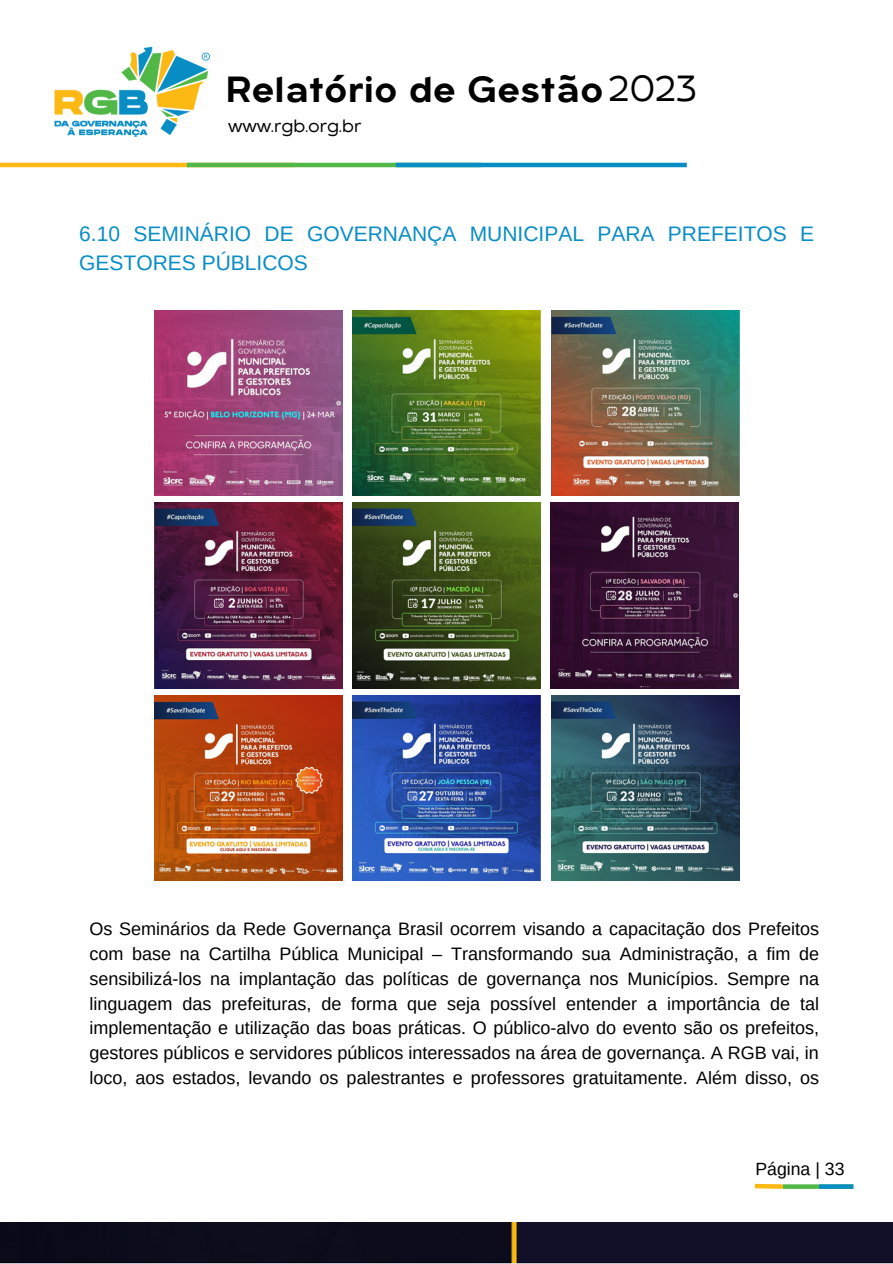
<style>
.page{position:relative;width:893px;height:1264px;background:#fff}
.page>*{position:absolute;margin:0;border:0;box-sizing:border-box;transform-origin:0 0}
.t1{font:700 36.15px "Arkibal Display";color:#000}
.t2{font:21px/29.2px "Arimo";color:#088dc5}
.t3{font:18px/24.8px "Arimo";color:#000;text-align:justify}
.t4{font:500 18px "Arkibal Display";color:#000}
.t5{font:17.7px "Arimo";color:#000}
.s1{font-weight:500}
</style>
<div class="page">
<img style="left:54px;top:46px;width:157px;height:91px">
<hr style="left:0;top:163px;width:295px;height:4px;background:#fdb913">
<hr style="left:187px;top:163px;width:294px;height:4px;background:#51b848">
<hr style="left:396px;top:163px;width:290px;height:4px;background:#088ec5">
<svg style="left:754px;top:1183px;width:33px;height:6px"></svg>
<svg style="left:783px;top:1184px;width:36px;height:4px"></svg>
<svg style="left:819px;top:1184px;width:34px;height:4px"></svg>
<img style="left:0;top:1222px;width:892px;height:41px">
<img style="left:155px;top:310px;width:188px;height:186px">
<img style="left:353px;top:310px;width:187px;height:186px">
<img style="left:551px;top:310px;width:188px;height:186px">
<img style="left:154px;top:502px;width:188px;height:186px">
<img style="left:551px;top:695px;width:188px;height:186px">
<img style="left:353px;top:502px;width:187px;height:186px">
<img style="left:550px;top:502px;width:188px;height:186px">
<img style="left:155px;top:695px;width:188px;height:186px">
<img style="left:353px;top:695px;width:187px;height:186px">
<h1 class="t1" style="left:225px;top:75px;width:473px">Relatório de Gestão<span class="s1">2023</span></h1>
<p class="t4" style="left:228px;top:118px;width:135px">www.rgb.org.br</p>
<p class="t2" style="left:79px;top:219px;width:736px">6.10 SEMINÁRIO DE GOVERNANÇA MUNICIPAL PARA PREFEITOS E<br>GESTORES PÚBLICOS</p>
<p class="t3" style="left:89px;top:916px;width:731px">Os Seminários da Rede Governança Brasil ocorrem visando a capacitação dos Prefeitos com base na Cartilha Pública Municipal – Transformando sua Administração, a fim de sensibilizá-los na implantação das políticas de governança nos Municípios. Sempre na linguagem das prefeituras, de forma que seja possível entender a importância de tal implementação e utilização das boas práticas. O público-alvo do evento são os prefeitos, gestores públicos e servidores públicos interessados na área de governança. A RGB vai, in loco, aos estados, levando os palestrantes e professores gratuitamente. Além disso, os</p>
<p class="t5" style="left:755px;top:1159px;width:91px">Página | 33</p>
</div>
